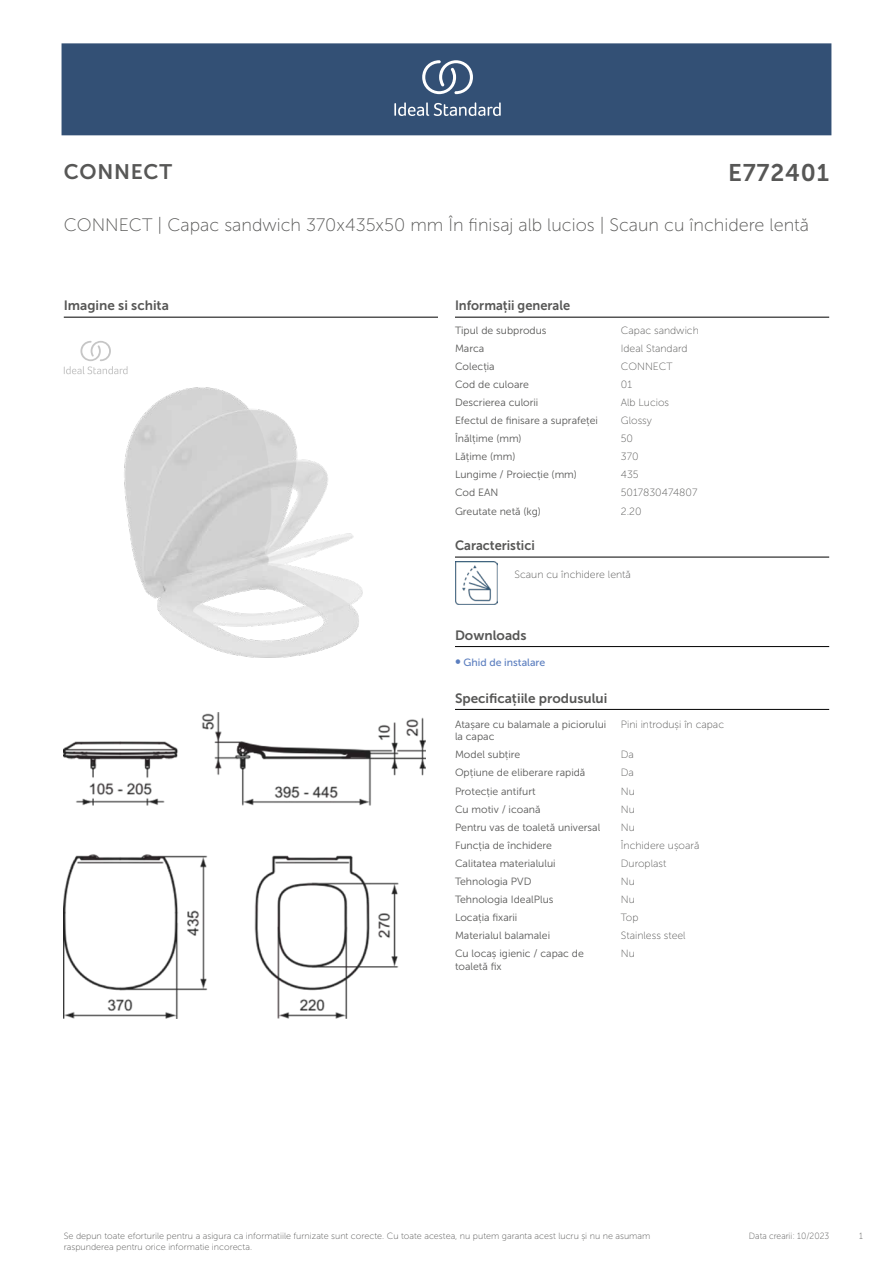
<style>
.page{position:relative;width:893px;height:1263px;background:#fff}
.page>*{position:absolute;margin:0;border:0;box-sizing:border-box;transform-origin:0 0}
.t1{font:24px "Museo Sans 700";letter-spacing:.035em;color:#575756}
.t2{font:21px "Museo Sans 700";letter-spacing:.035em;color:#575756}
.t3{font:18px "Museo Sans 100";color:#575756}
.t4{font:13.5px "Museo Sans 700";color:#575756}
.t5{font:13.5px "Museo Sans 700";color:#575756;scale:.95 1}
.t6{font:10.5px/12.6px "Museo Sans 300";color:#575756}
.t7{font:10.5px "Museo Sans 100";color:#575756}
.t8{font:10.5px "Museo Sans 500";color:#5b7ebf}
.t9{font:9px "Museo Sans 100";color:#575756}
.t10{font:9px "Museo Sans 100";color:#575756;scale:.95 1}
.s1{font-size:15px}
</style>
<div class="page">
<div style="left:62px;top:43px;width:769px;height:92px;background:#335075"></div>
<svg style="left:394px;top:102px;width:107px;height:14px"></svg>
<svg style="left:422px;top:60px;width:51px;height:34px"></svg>
<hr style="left:455px;top:317px;width:374px;height:1px;background:#000">
<hr style="left:455px;top:557px;width:374px;height:1px;background:#000">
<img style="left:455px;top:561px;width:42px;height:43px">
<hr style="left:455px;top:646px;width:374px;height:1px;background:#000">
<hr style="left:455px;top:709px;width:374px;height:1px;background:#000">
<hr style="left:64px;top:317px;width:374px;height:1px;background:#000">
<svg style="left:64px;top:341px;width:64px;height:33px"></svg>
<img style="left:64px;top:713px;width:361px;height:305px">
<img style="left:124px;top:387px;width:239px;height:271px">
<h2 class="t2" style="left:64px;top:160px;width:110px">CONNECT</h2>
<h1 class="t1" style="left:728px;top:160px;width:103px">E772401</h1>
<h3 class="t3" style="left:64px;top:215px;width:747px">CONNECT | Capac sandwich 370x435x50 mm În finisaj alb lucios | Scaun cu închidere lentă</h3>
<p class="t4" style="left:64px;top:298px;width:107px">Imagine si schita</p>
<p class="t5" style="left:455px;top:298px;width:123px">Informații generale</p>
<p class="t6" style="left:455px;top:324px;width:93px">Tipul de subprodus</p>
<p class="t7" style="left:621px;top:325px;width:80px">Capac sandwich</p>
<p class="t6" style="left:455px;top:342px;width:31px">Marca</p>
<p class="t7" style="left:621px;top:343px;width:68px">Ideal Standard</p>
<p class="t6" style="left:455px;top:360px;width:41px">Colecția</p>
<p class="t7" style="left:621px;top:361px;width:53px">CONNECT</p>
<p class="t6" style="left:455px;top:378px;width:76px">Cod de culoare</p>
<p class="t7" style="left:621px;top:379px;width:13px">01</p>
<p class="t6" style="left:455px;top:396px;width:85px">Descrierea culorii</p>
<p class="t7" style="left:621px;top:397px;width:50px">Alb Lucios</p>
<p class="t6" style="left:455px;top:414px;width:144px">Efectul de finisare a suprafeței</p>
<p class="t7" style="left:621px;top:415px;width:33px">Glossy</p>
<p class="t6" style="left:455px;top:432px;width:68px">Înălțime (mm)</p>
<p class="t7" style="left:621px;top:433px;width:14px">50</p>
<p class="t6" style="left:455px;top:450px;width:62px">Lățime (mm)</p>
<p class="t7" style="left:621px;top:451px;width:19px">370</p>
<p class="t6" style="left:455px;top:469px;width:123px">Lungime / Proiecție (mm)</p>
<p class="t7" style="left:621px;top:469px;width:19px">435</p>
<p class="t6" style="left:455px;top:487px;width:45px">Cod EAN</p>
<p class="t7" style="left:621px;top:487px;width:78px">5017830474807</p>
<p class="t6" style="left:455px;top:505px;width:87px">Greutate netă (kg)</p>
<p class="t7" style="left:621px;top:505px;width:22px">2.20</p>
<p class="t5" style="left:455px;top:538px;width:85px">Caracteristici</p>
<p class="t7" style="left:514px;top:569px;width:118px">Scaun cu închidere lentă</p>
<p class="t4" style="left:455px;top:627px;width:73px">Downloads</p>
<p class="t8" style="left:455px;top:657px;width:92px"><span class="s1">•</span> Ghid de instalare</p>
<p class="t4" style="left:455px;top:690px;width:154px">Specificațiile produsului</p>
<p class="t6" style="left:455px;top:718px;width:153px">Atașare cu balamale a piciorului la capac</p>
<p class="t7" style="left:621px;top:718px;width:105px">Pini introduși în capac</p>
<p class="t6" style="left:455px;top:748px;width:67px">Model subțire</p>
<p class="t7" style="left:621px;top:749px;width:15px">Da</p>
<p class="t6" style="left:455px;top:767px;width:132px">Opțiune de eliberare rapidă</p>
<p class="t7" style="left:621px;top:767px;width:15px">Da</p>
<p class="t6" style="left:455px;top:785px;width:82px">Protecție antifurt</p>
<p class="t7" style="left:621px;top:785px;width:15px">Nu</p>
<p class="t6" style="left:455px;top:803px;width:87px">Cu motiv / icoană</p>
<p class="t7" style="left:621px;top:803px;width:15px">Nu</p>
<p class="t6" style="left:455px;top:821px;width:147px">Pentru vas de toaletă universal</p>
<p class="t7" style="left:621px;top:821px;width:15px">Nu</p>
<p class="t6" style="left:455px;top:839px;width:99px">Funcția de închidere</p>
<p class="t7" style="left:621px;top:839px;width:80px">Închidere ușoară</p>
<p class="t6" style="left:455px;top:857px;width:102px">Calitatea materialului</p>
<p class="t7" style="left:621px;top:858px;width:47px">Duroplast</p>
<p class="t6" style="left:455px;top:875px;width:78px">Tehnologia PVD</p>
<p class="t7" style="left:621px;top:876px;width:15px">Nu</p>
<p class="t6" style="left:455px;top:893px;width:100px">Tehnologia IdealPlus</p>
<p class="t7" style="left:621px;top:894px;width:15px">Nu</p>
<p class="t6" style="left:455px;top:911px;width:64px">Locația fixarii</p>
<p class="t7" style="left:621px;top:912px;width:19px">Top</p>
<p class="t6" style="left:455px;top:929px;width:97px">Materialul balamalei</p>
<p class="t7" style="left:621px;top:930px;width:66px">Stainless steel</p>
<p class="t6" style="left:455px;top:947px;width:130px">Cu locaș igienic / capac de toaletă fix</p>
<p class="t7" style="left:621px;top:948px;width:15px">Nu</p>
<p class="t10" style="left:749px;top:1231px;width:86px">Data crearii: 10/2023</p>
<p class="t9" style="left:64px;top:1231px;width:588px">Se depun toate eforturile pentru a asigura ca informatiile furnizate sunt corecte. Cu toate acestea, nu putem garanta acest lucru și nu ne asumam</p>
<p class="t10" style="left:859px;top:1231px;width:5px">1</p>
<p class="t9" style="left:64px;top:1242px;width:190px">raspunderea pentru orice informatie incorecta.</p>
</div>
